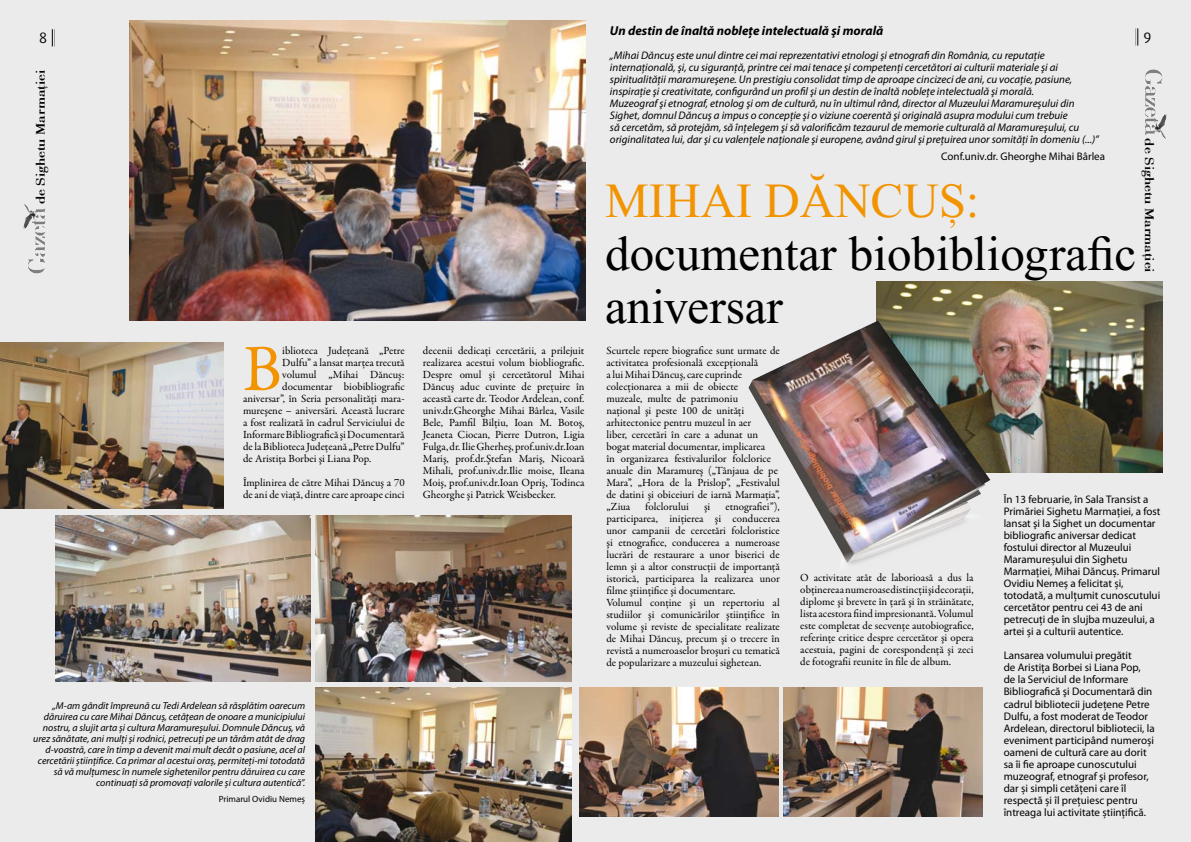
<style>
.page{position:relative;width:1191px;height:842px;background:#ebebec}
.page>*{position:absolute;margin:0;border:0;box-sizing:border-box;transform-origin:0 0}
.t1{font:66.6px "Garamond Premr Pro";color:#f29400}
.t2{font:49px/53px "Times NRG";color:#000}
.t3{font:49px "Times NRG";color:#f29400}
.t4{font:15.1px "Dax G";color:#000}
.t5{font:italic 700 13px "Myriad Pro";color:#000}
.t6{font:13px "Bodoni Bold G";color:#000;scale:1.08 1}
.t7{font:11px/12px "Garamond Premr Pro";letter-spacing:-.005em;color:#000}
.t8{font:11px/12px "Myriad Pro";color:#000}
.t9{font:italic 11px/12px "Myriad Pro";color:#000}
.t10{font:italic 10px/11px "Myriad Pro";color:#000;text-align:right}
.t11{font:9px "Myriad Pro";color:#000}
</style>
<div class="page">
<img style="left:129px;top:20px;width:456px;height:301px">
<img style="left:876px;top:282px;width:286px;height:190px">
<img style="left:0;top:343px;width:223px;height:166px">
<img style="left:55px;top:516px;width:256px;height:166px">
<img style="left:316px;top:516px;width:255px;height:166px">
<img style="left:316px;top:688px;width:255px;height:154px">
<img style="left:579px;top:688px;width:199px;height:128px">
<img style="left:783px;top:688px;width:199px;height:129px">
<img style="left:748px;top:321px;width:242px;height:244px">
<img style="left:23px;top:204px;width:23px;height:26px">
<svg style="left:52px;top:29px;width:3px;height:17px"></svg>
<img style="left:1145px;top:69px;width:20px;height:58px">
<svg style="left:1135px;top:28px;width:3px;height:18px"></svg>
<h3 class="t4" style="left:39px;top:30px;width:9px">8</h3>
<p class="t6" style="left:33px;top:204px;width:126px;rotate:-90deg">de Sighetu Marmaţiei</p>
<h1 class="t1" style="left:243px;top:329px;width:41px">B</h1>
<p class="t7" style="left:282px;top:345px;width:124px">iblioteca Judeţeană „Petre</p>
<p class="t7" style="left:282px;top:357px;width:124px">Dulfu” a lansat marţea trecută</p>
<p class="t7" style="left:282px;top:369px;width:124px">volumul „Mihai Dăncuş:</p>
<p class="t7" style="left:282px;top:381px;width:124px">documentar biobibliografic</p>
<p class="t7" style="left:243px;top:393px;width:162px">aniversar”, în Seria personalităţi mara-</p>
<p class="t7" style="left:243px;top:405px;width:163px">mureşene – aniversări. Această lucrare</p>
<p class="t7" style="left:243px;top:417px;width:163px">a fost realizată în cadrul Serviciului de</p>
<p class="t7" style="left:243px;top:429px;width:163px">Informare Bibliografică şi Documentară</p>
<p class="t7" style="left:243px;top:441px;width:163px">de la Biblioteca Judeţeană „Petre Dulfu”</p>
<p class="t7" style="left:243px;top:453px;width:130px">de Aristiţa Borbei şi Liana Pop.</p>
<p class="t7" style="left:243px;top:477px;width:163px">Împlinirea de către Mihai Dăncuş a 70 de ani de viaţă, dintre care aproape cinci</p>
<p class="t10" style="left:33px;top:700px;width:273px">„M-am gândit împreună cu Tedi Ardelean să răsplătim oarecum dăruirea cu care Mihai Dăncuș, cetățean de onoare a municipiului nostru, a slujit arta și cultura Maramureșului. Domnule Dăncuș, vă urez sănătate, ani mulți și rodnici, petrecuți pe un tărâm atât de drag d-voastră, care în timp a devenit mai mult decât o pasiune, acel al cercetării științifice. Ca primar al acestui oraș, permiteți-mi totodată să vă mulțumesc în numele sighetenilor pentru dăruirea cu care continuați să promovați valorile și cultura autentică”.</p>
<p class="t11" style="left:219px;top:794px;width:88px">Primarul Ovidiu Nemeș</p>
<p class="t5" style="left:610px;top:22px;width:275px">Un destin de înaltă nobleţe intelectuală şi morală</p>
<p class="t9" style="left:610px;top:49px;width:490px">„Mihai Dăncuş este unul dintre cei mai reprezentativi etnologi şi etnografi din România, cu reputaţie internaţională, şi, cu siguranţă, printre cei mai tenace şi competenţi cercetători ai culturii materiale şi ai spiritualităţii maramureşene. Un prestigiu consolidat timp de aproape cincizeci de ani, cu vocaţie, pasiune, inspiraţie şi creativitate, configurând un profil şi un destin de înaltă nobleţe intelectuală şi morală.<br>Muzeograf şi etnograf, etnolog şi om de cultură, nu în ultimul rând, director al Muzeului Maramureşului din Sighet, domnul Dăncuş a impus o concepţie şi o viziune coerentă şi originală asupra modului cum trebuie<br>să cercetăm, să protejăm, să înţelegem şi să valorificăm tezaurul de memorie culturală al Maramureşului, cu originalitatea lui, dar şi cu valenţele naţionale şi europene, având girul şi preţuirea unor somităţi în domeniu (...)”</p>
<p class="t8" style="left:941px;top:150px;width:165px">Conf.univ.dr. Gheorghe Mihai Bârlea</p>
<h3 class="t4" style="left:1143px;top:30px;width:9px">9</h3>
<p class="t6" style="left:1157px;top:138px;width:126px;rotate:90deg">de Sighetu Marmaţiei</p>
<h2 class="t3" style="left:605px;top:174px;width:376px">Mihai Dăncuş²</h2>
<h2 class="t2" style="left:605px;top:228px;width:532px">documentar biobibliografic aniversar</h2>
<p class="t7" style="left:423px;top:345px;width:163px;text-align:justify">decenii dedicaţi cercetării, a prilejuit realizarea acestui volum biobliografic.<br>Despre omul şi cercetătorul Mihai Dăncuş aduc cuvinte de preţuire în această carte dr. Teodor Ardelean, conf. univ.dr.Gheorghe Mihai Bârlea, Vasile Bele, Pamfil Bilţiu, Ioan M. Botoş, Jeaneta Ciocan, Pierre Dutron, Ligia Fulga, dr. Ilie Gherheş, prof.univ.dr.Ioan Mariş, prof.dr.Ştefan Mariş, Nicoară Mihali, prof.univ.dr.Ilie moise, Ileana Moiş, prof.univ.dr.Ioan Opriş, Todinca Gheorghe şi Patrick Weisbecker.</p>
<p class="t7" style="left:606px;top:345px;width:175px">Scurtele repere biografice sunt urmate de activitatea profesională excepţională<br>a lui Mihai Dăncuş, care cuprinde colecţionarea a mii de obiecte<br>muzeale, multe de patrimoniu<br>naţional şi peste 100 de unităţi arhitectonice pentru muzeul în aer<br>liber, cercetări în care a adunat un bogat material documentar, implicarea<br>în organizarea festivalurilor folclorice anuale din Maramureş („Tânjaua de pe Mara”, „Hora de la Prislop”, „Festivalul de datini şi obiceiuri de iarnă Marmaţia”, „Ziua</p>
<p class="t7" style="left:606px;top:501px;width:175px;text-indent:119px">etnografiei”), participarea, iniţierea şi conducerea unor campanii de cercetări folcloristice şi etnografice, conducerea a numeroase lucrări de restaurare a unor biserici de lemn şi a altor construcţii de importanţă istorică, participarea la realizarea unor filme ştiinţifice şi documentare.<br>Volumul conţine şi un repertoriu al studiilor şi comunicărilor ştiinţifice în volume şi reviste de specialitate realizate de Mihai Dăncuş, precum şi o trecere în revistă a numeroaselor broşuri cu tematică de popularizare a muzeului sighetean.</p>
<p class="t7" style="left:645px;top:501px;width:45px">folclorului</p>
<p class="t7" style="left:704px;top:501px;width:8px">şi</p>
<p class="t7" style="left:800px;top:571px;width:175px;text-align:justify">O activitate atât de laborioasă a dus la obţinerea a numeroase distincţii şi decoraţii, diplome şi brevete în ţară şi în străinătate, lista acestora fiind impresionantă. Volumul este completat de secvenţe autobiografice, referinţe critice despre cercetător şi opera acestuia, pagini de corespondenţă şi zeci de fotografii reunite în file de album.</p>
<p class="t8" style="left:1003px;top:494px;width:158px">În 13 februarie, în Sala Transist a<br>Primăriei Sighetu Marmației, a fost lansat şi la Sighet un documentar bibliografic aniversar dedicat fostului director al Muzeului<br>Maramureșului din Sighetu<br>Marmației, Mihai Dăncuș. Primarul<br>Ovidiu Nemeș a felicitat și, totodată, a mulțumit cunoscutului cercetător pentru cei 43 de ani petrecuți de în slujba muzeului, a artei și a culturii autentice.</p>
<p class="t8" style="left:1003px;top:650px;width:153px">Lansarea volumului pregătit<br>de Aristița Borbei si Liana Pop, de la Serviciul de Informare<br>Bibliografică şi Documentară din cadrul bibliotecii județene Petre<br>Dulfu, a fost moderat de Teodor<br>Ardelean, directorul bibliotecii, la eveniment participând numeroși oameni de cultură care au dorit sa îi fie aproape cunoscutului muzeograf, etnograf şi profesor, dar și simpli cetățeni care îl respectă și îl prețuiesc pentru întreaga lui activitate științifică.</p>
</div>
